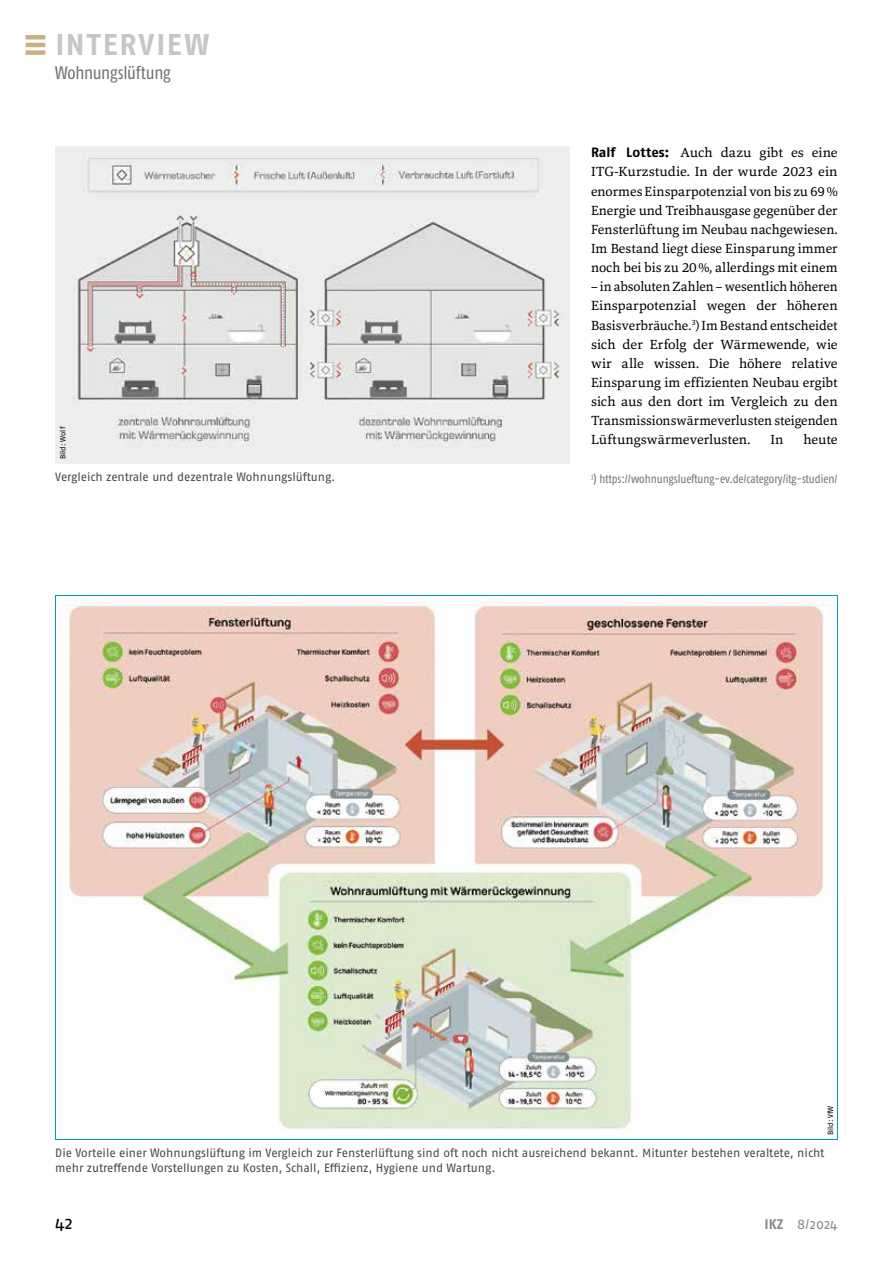
<style>
.page{position:relative;width:893px;height:1263px;background:#fff}
.page>*{position:absolute;margin:0;border:0;box-sizing:border-box;transform-origin:0 0}
.t1{font:700 30px "Fago OT";letter-spacing:.07em;color:#c5c7c7}
.t2{font:condensed 18px "Fago OT";letter-spacing:-.015em;color:#6f7070}
.t3{font:18px "Fago OT";color:#000}
.t4{font:13.95px "Fago OT";color:#878988}
.t5{font:13.8px/19.2px "Marbach";color:#000;text-align:justify}
.t6{font:12px/14.9px "Fago OT";letter-spacing:-.005em;color:#474847}
.t7{font:condensed 12px "Fago OT";color:#6f7070}
.t8{font:7.5px "Fago OT";color:#000}
.t9{font:condensed 6.9px "Fago OT";color:#6f7070}
.s1{font-family:"Fago OT";font-weight:700;font-size:13.5px}
.s2{font-weight:700}
</style>
<div class="page">
<div style="left:26px;top:35px;width:19px;height:5px;background:#cab382"></div>
<div style="left:26px;top:50px;width:19px;height:5px;background:#cab382"></div>
<hr style="left:26px;top:43px;width:19px;height:4px;background:#cab382">
<img style="left:68px;top:602px;width:756px;height:528px">
<img style="left:55px;top:147px;width:515px;height:316px">
<h1 class="t1" style="left:55px;top:26px;width:155px">INTERVIEW</h1>
<h2 class="t2" style="left:55px;top:62px;width:117px">Wohnungslüftung</h2>
<p class="t8" style="left:58px;top:459px;width:34px;rotate:-90deg">Bild: Wolf</p>
<p class="t5" style="left:591px;top:143px;width:248px"><span class="s1">Ralf Lottes:</span> Auch dazu gibt es eine ITG-Kurzstudie. In der wurde 2023 ein enormes Einsparpotenzial von bis zu 69% Energie und Treibhausgase gegenüber der Fensterlüftung im Neubau nachgewiesen.<br>Im Bestand liegt diese Einsparung immer noch bei bis zu 20%, allerdings mit einem</p>
<p class="t5" style="left:591px;top:277px;width:248px">– in absoluten Zahlen – wesentlich höheren Einsparpotenzial wegen der höheren Basisverbräuche.<sup>3</sup>) Im Bestand entscheidet sich der Erfolg der Wärmewende, wie wir alle wissen. Die höhere relative Einsparung im effizienten Neubau ergibt sich aus den dort im Vergleich zu den Transmissionswärmeverlusten steigenden Lüftungswärmeverlusten.</p>
<p class="t5" style="left:770px;top:430px;width:15px">In</p>
<p class="t5" style="left:803px;top:430px;width:36px">heute</p>
<p class="t6" style="left:55px;top:469px;width:282px">Vergleich zentrale und dezentrale Wohnungslüftung.</p>
<p class="t7" style="left:594px;top:471px;width:245px">) https://wohnungslueftung-ev.de/category/itg-studien/</p>
<p class="t9" style="left:591px;top:472px;width:4px">3</p>
<p class="t8" style="left:826px;top:1135px;width:31px;rotate:-90deg">Bild: VfW</p>
<p class="t6" style="left:55px;top:1145px;width:771px">Die Vorteile einer Wohnungslüftung im Vergleich zur Fensterlüftung sind oft noch nicht ausreichend bekannt. Mitunter bestehen veraltete, nicht mehr zutreffende Vorstellungen zu Kosten, Schall, Effizienz, Hygiene und Wartung.</p>
<h2 class="t3" style="left:55px;top:1212px;width:19px">42</h2>
<p class="t4" style="left:764px;top:1216px;width:75px"><span class="s2">IKZ</span> 8/2024</p>
</div>
